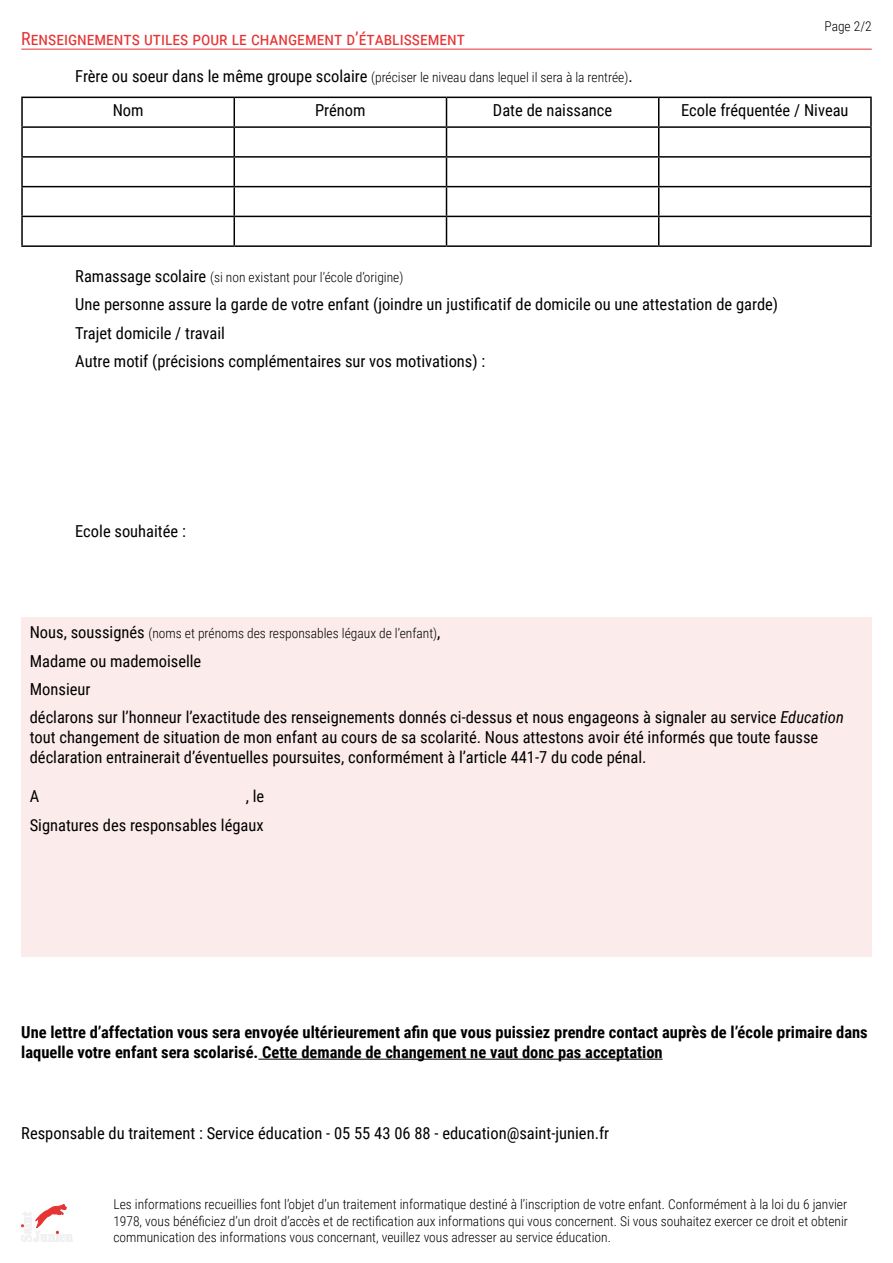
<style>
.page{position:relative;width:893px;height:1263px;background:#fff}
.page>*{position:absolute;margin:0;border:0;box-sizing:border-box;transform-origin:0 0}
.t1{font:18px "Roboto Condensed";color:#e63434}
.t2{font:16.5px/28.3px "Roboto Condensed";color:#000}
.t3{font:700 16.5px/19.8px "Roboto Condensed";color:#000}
.t4{font:300 13.5px/16.2px "Roboto Condensed";color:#000;text-align:justify}
.s1{font-weight:400;font-size:16.5px}
.s2{font-style:italic}
</style>
<div class="page">
<hr style="left:21px;top:49px;width:851px;height:1px;background:#e63434">
<hr style="left:21px;top:97px;width:213px;height:1px;background:#000">
<hr style="left:21px;top:98px;width:2px;height:28px;background:#000">
<hr style="left:234px;top:97px;width:212px;height:1px;background:#000">
<hr style="left:446px;top:97px;width:213px;height:1px;background:#000">
<hr style="left:659px;top:97px;width:213px;height:1px;background:#000">
<hr style="left:870px;top:98px;width:2px;height:28px;background:#000">
<hr style="left:21px;top:126px;width:213px;height:2px;background:#000">
<hr style="left:21px;top:128px;width:2px;height:28px;background:#000">
<hr style="left:234px;top:126px;width:212px;height:2px;background:#000">
<hr style="left:446px;top:126px;width:213px;height:2px;background:#000">
<hr style="left:659px;top:126px;width:213px;height:2px;background:#000">
<hr style="left:870px;top:128px;width:2px;height:28px;background:#000">
<hr style="left:21px;top:156px;width:213px;height:2px;background:#000">
<hr style="left:21px;top:158px;width:2px;height:28px;background:#000">
<hr style="left:234px;top:156px;width:212px;height:2px;background:#000">
<hr style="left:446px;top:156px;width:213px;height:2px;background:#000">
<hr style="left:659px;top:156px;width:213px;height:2px;background:#000">
<hr style="left:870px;top:158px;width:2px;height:28px;background:#000">
<hr style="left:21px;top:186px;width:213px;height:1px;background:#000">
<hr style="left:21px;top:187px;width:2px;height:29px;background:#000">
<hr style="left:234px;top:186px;width:212px;height:1px;background:#000">
<hr style="left:446px;top:186px;width:213px;height:1px;background:#000">
<hr style="left:659px;top:186px;width:213px;height:1px;background:#000">
<hr style="left:870px;top:187px;width:2px;height:29px;background:#000">
<hr style="left:21px;top:216px;width:213px;height:1px;background:#000">
<hr style="left:21px;top:217px;width:2px;height:28px;background:#000">
<hr style="left:234px;top:216px;width:212px;height:1px;background:#000">
<svg style="left:234px;top:98px;width:1px;height:147px"></svg>
<hr style="left:446px;top:216px;width:213px;height:1px;background:#000">
<svg style="left:446px;top:98px;width:1px;height:147px"></svg>
<hr style="left:659px;top:216px;width:213px;height:1px;background:#000">
<svg style="left:658px;top:98px;width:1px;height:147px"></svg>
<hr style="left:870px;top:217px;width:2px;height:28px;background:#000">
<hr style="left:21px;top:245px;width:213px;height:2px;background:#000">
<hr style="left:234px;top:245px;width:212px;height:2px;background:#000">
<hr style="left:446px;top:245px;width:213px;height:2px;background:#000">
<hr style="left:659px;top:245px;width:213px;height:2px;background:#000">
<div style="left:21px;top:617px;width:851px;height:340px;background:#fcebeb"></div>
<hr style="left:258px;top:1059px;width:405px;height:1px;background:#000">
<svg style="left:21px;top:1204px;width:52px;height:38px"></svg>
<p class="t4" style="left:824px;top:18px;width:49px">Page 2/2</p>
<p class="t1" style="left:21px;top:26px;width:445px">Renseignements utiles pour le changement d’établissement</p>
<p class="t4" style="left:75px;top:69px;width:559px"><span class="s1">Frère ou soeur dans le même groupe scolaire</span> (préciser le niveau dans lequel il sera à la rentrée)<span class="s1">.</span></p>
<p class="t2" style="left:113px;top:95px;width:32px">Nom</p>
<p class="t2" style="left:315px;top:95px;width:52px">Prénom</p>
<p class="t2" style="left:493px;top:95px;width:121px">Date de naissance</p>
<p class="t2" style="left:681px;top:95px;width:169px">Ecole fréquentée / Niveau</p>
<p class="t4" style="left:75px;top:269px;width:330px"><span class="s1">Ramassage scolaire</span> (si non existant pour l’école d’origine)</p>
<p class="t2" style="left:75px;top:290px;width:704px">Une personne assure la garde de votre enfant (joindre un justificatif de domicile ou une attestation de garde)<br>Trajet domicile / travail<br>Autre motif (précisions complémentaires sur vos motivations) :</p>
<p class="t2" style="left:75px;top:516px;width:112px">Ecole souhaitée :</p>
<p class="t4" style="left:30px;top:625px;width:412px"><span class="s1">Nous, soussignés</span> (noms et prénoms des responsables légaux de l’enfant)<span class="s1">,</span></p>
<p class="t2" style="left:30px;top:646px;width:816px">Madame ou mademoiselle<br>Monsieur<br>déclarons sur l’honneur l’exactitude des renseignements donnés ci-dessus et nous engageons à signaler au service <span class="s2">Education</span></p>
<p class="t2" style="left:30px;top:726px;width:790px;line-height:19.8px">tout changement de situation de mon enfant au cours de sa scolarité. Nous attestons avoir été informés que toute fausse déclaration entrainerait d’éventuelles poursuites, conformément à l’article 441-7 du code pénal.</p>
<p class="t2" style="left:30px;top:782px;width:11px">A</p>
<p class="t2" style="left:30px;top:782px;width:236px;text-align:right">, le<br>Signatures des responsables légaux</p>
<p class="t3" style="left:21px;top:1022px;width:848px">Une lettre d’affectation vous sera envoyée ultérieurement afin que vous puissiez prendre contact auprès de l’école primaire dans laquelle votre enfant sera scolarisé. Cette demande de changement ne vaut donc pas acceptation</p>
<p class="t2" style="left:21px;top:1118px;width:589px">Responsable du traitement : Service éducation - 05 55 43 06 88 - education@saint-junien.fr</p>
<p class="t4" style="left:113px;top:1196px;width:736px">Les informations recueillies font l’objet d’un traitement informatique destiné à l’inscription de votre enfant. Conformément à la loi du 6 janvier 1978, vous bénéficiez d’un droit d’accès et de rectification aux informations qui vous concernent. Si vous souhaitez exercer ce droit et obtenir communication des informations vous concernant, veuillez vous adresser au service éducation.</p>
</div>
